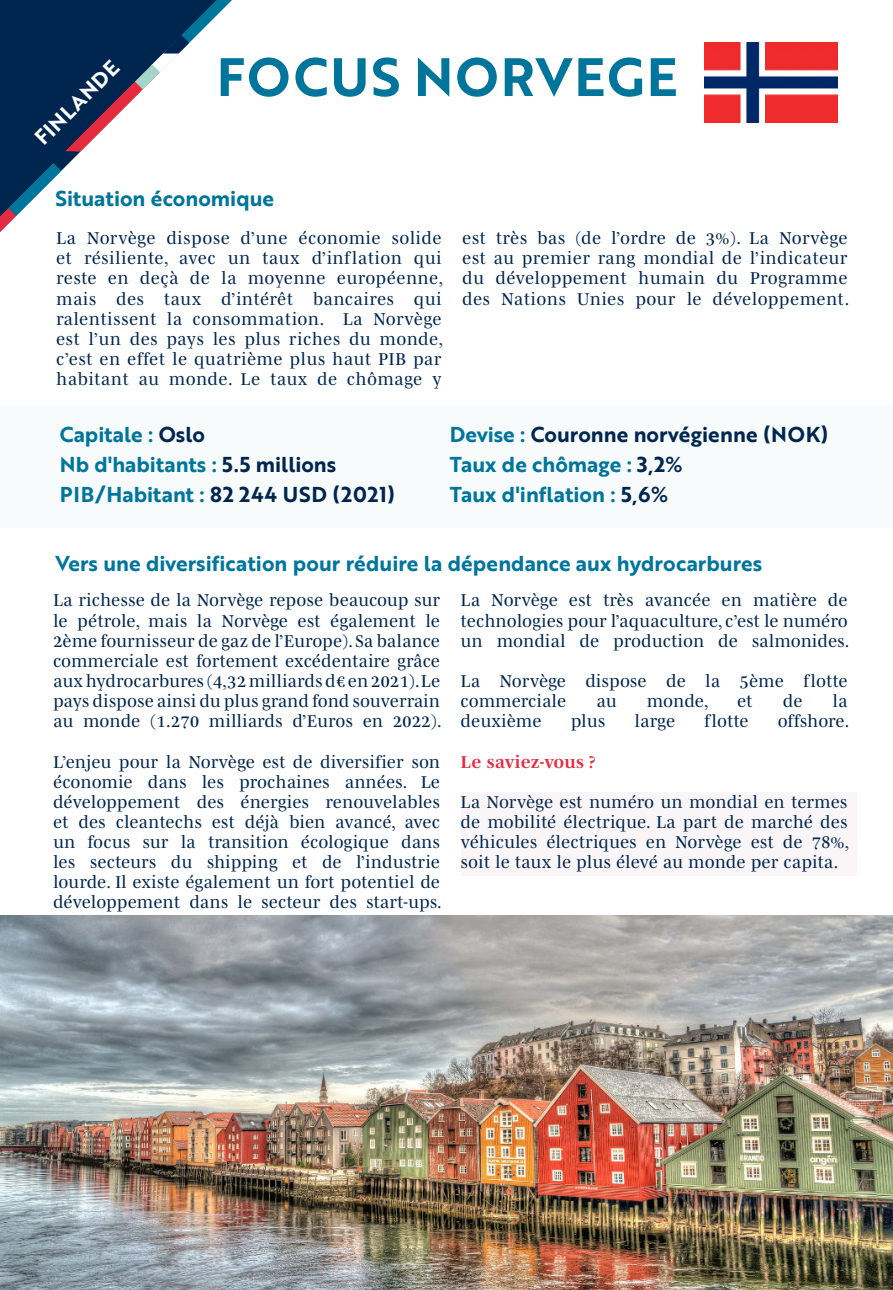
<style>
.page{position:relative;width:893px;height:1290px;background:#fff}
.page>*{position:absolute;margin:0;border:0;box-sizing:border-box;transform-origin:0 0}
.t1{font:52.5px "Brother 1816 Bold";letter-spacing:.04em;color:#00759c}
.t2{font:24.5px "Brother 1816 Bold";color:#fff}
.t3{font:21px/30.1px "Brother 1816 Bold";color:#00759c}
.t4{font:21px "Brother 1816 Bold";color:#fff}
.t5{font:17.5px/20.1px "Mencken Std";letter-spacing:.03em;color:#00264f;text-align:justify}
.t6{font:700 17.5px "Mencken Std";letter-spacing:.025em;color:#e62a3f}
.s1{color:#00264f}
</style>
<div class="page">
<svg style="left:0;top:0;width:232px;height:232px"></svg>
<div style="left:0;top:405px;width:893px;height:122px;background:#f7fbfb"></div>
<img style="left:704px;top:42px;width:133px;height:80px">
<img style="left:0;top:916px;width:893px;height:374px">
<div style="left:461px;top:792px;width:395px;height:84px;background:#faf6f7"></div>
<h2 class="t2" style="left:46px;top:121px;width:109px;rotate:-45deg">CANADA</h2>
<p class="t4" style="left:32px;top:135px;width:111px;rotate:-45deg">FINLANDE</p>
<h1 class="t1" style="left:217px;top:55px;width:462px">FOCUS NORVEGE</h1>
<p class="t3" style="left:56px;top:185px;width:220px">Situation économique</p>
<p class="t5" style="left:56px;top:229px;width:388px">La Norvège dispose d’une économie solide et résiliente, avec un taux d’inflation qui reste en deçà de la moyenne européenne, mais des taux d’intérêt bancaires qui ralentissent la consommation. La Norvège est l’un des pays les plus riches du monde, c’est en effet le quatrième plus haut PIB par habitant au monde. Le taux de chômage y</p>
<p class="t5" style="left:462px;top:229px;width:388px">est très bas (de l’ordre de 3%). La Norvège est au premier rang mondial de l’indicateur du développement humain du Programme des Nations Unies pour le développement.</p>
<p class="t3" style="left:60px;top:421px;width:337px">Capitale : <span class="s1">Oslo<br></span>Nb d'habitants : <span class="s1">5.5 millions<br></span>PIB/Habitant : <span class="s1">82 244 USD (2021)</span></p>
<p class="t3" style="left:450px;top:421px;width:380px">Devise : <span class="s1">Couronne norvégienne (NOK)<br></span>Taux de chômage : <span class="s1">3,2%<br></span>Taux d'inflation : <span class="s1">5,6%</span></p>
<p class="t3" style="left:56px;top:550px;width:708px">Vers une diversification pour réduire la dépendance aux hydrocarbures</p>
<p class="t5" style="left:53px;top:591px;width:390px">La richesse de la Norvège repose beaucoup sur le pétrole, mais la Norvège est également le 2ème fournisseur de gaz de l’Europe). Sa balance commerciale est fortement excédentaire grâce aux hydrocarbures (4,32 milliards d€ en 2021). Le pays dispose ainsi du plus grand fond souverrain au monde (1.270 milliards d’Euros en 2022).</p>
<p class="t5" style="left:53px;top:752px;width:390px">L’enjeu pour la Norvège est de diversifier son économie dans les prochaines années. Le développement des énergies renouvelables et des cleantechs est déjà bien avancé, avec un focus sur la transition écologique dans les secteurs du shipping et de l’industrie lourde. Il existe également un fort potentiel de développement dans le secteur des start-ups.</p>
<p class="t5" style="left:461px;top:591px;width:390px">La Norvège est très avancée en matière de technologies pour l’aquaculture, c’est le numéro un mondial de production de salmonides.</p>
<p class="t5" style="left:461px;top:672px;width:388px">La Norvège dispose de la 5ème flotte commerciale</p>
<p class="t5" style="left:597px;top:692px;width:21px">au</p>
<p class="t5" style="left:647px;top:692px;width:63px">monde,</p>
<p class="t5" style="left:737px;top:692px;width:17px">et</p>
<p class="t5" style="left:783px;top:692px;width:21px">de</p>
<p class="t5" style="left:833px;top:692px;width:16px">la</p>
<p class="t5" style="left:461px;top:712px;width:82px">deuxième</p>
<p class="t5" style="left:571px;top:712px;width:36px">plus</p>
<p class="t5" style="left:635px;top:712px;width:42px">large</p>
<p class="t5" style="left:705px;top:712px;width:45px">flotte</p>
<p class="t5" style="left:778px;top:712px;width:73px">offshore.</p>
<p class="t6" style="left:461px;top:754px;width:136px">Le saviez-vous ?</p>
<p class="t5" style="left:461px;top:793px;width:390px">La Norvège est numéro un mondial en termes de mobilité électrique. La part de marché des véhicules électriques en Norvège est de 78%, soit le taux le plus élevé au monde per capita.</p>
</div>
